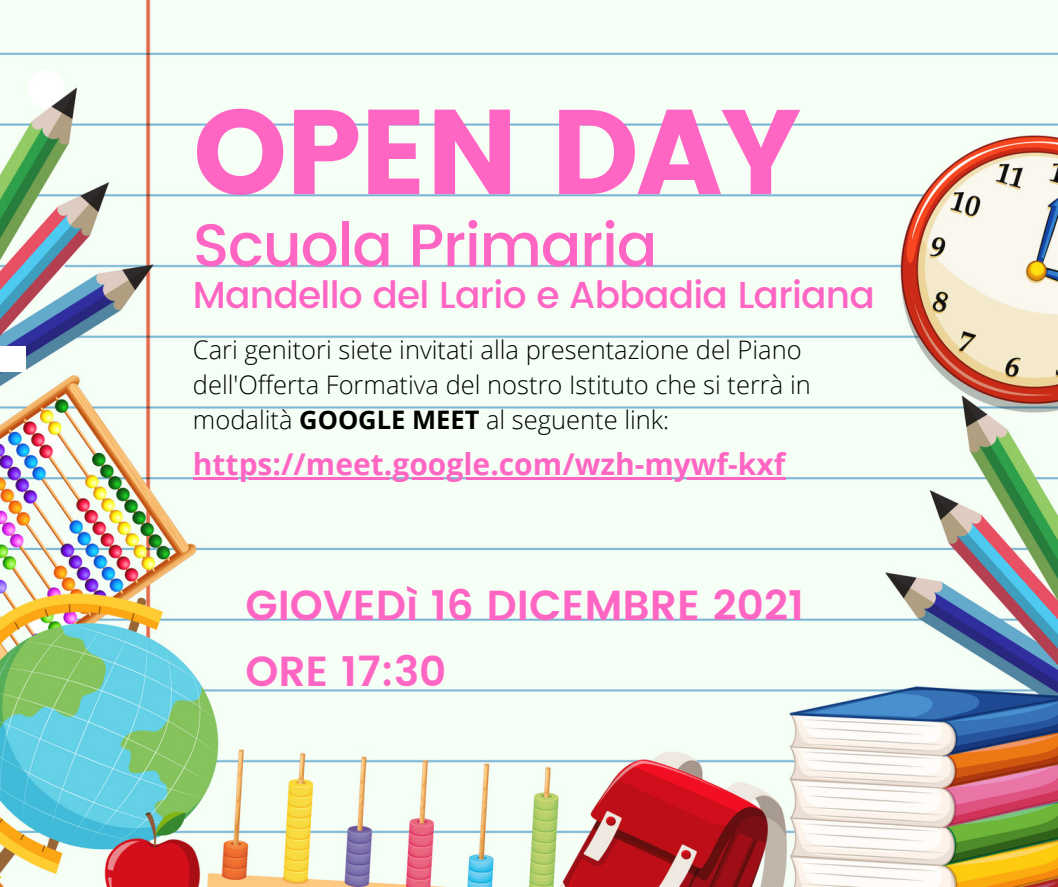
<style>
.page{position:relative;width:1058px;height:887px;background:#fff}
.page>*{position:absolute;margin:0;border:0;box-sizing:border-box;transform-origin:0 0}
.t1{font:120px "Poppins";letter-spacing:-.02em;color:#ff66c4}
.t2{font:500 60px "Poppins";letter-spacing:-.02em;color:#ff66c4}
.t3{font:600 42px "Poppins";color:#ff66c4}
.t4{font:500 37.5px "Poppins";letter-spacing:-.02em;color:#ff66c4}
.t5{font:700 30px "Open Sans";color:#ff66c4}
.t6{font:300 25.5px "Open Sans";color:#000}
.s1{font-weight:700}
</style>
<div class="page">
<img style="left:0;top:0;width:1057px;height:886px">
<div style="left:0;top:345px;width:26px;height:26px;background:#fff"></div>
<hr style="left:193px;top:477px;width:592px;height:3px;background:#ff66c4">
<p class="t1" style="left:193px;top:82px;width:610px">OPEN DAY</p>
<p class="t2" style="left:193px;top:210px;width:466px">Scuola Primaria</p>
<p class="t4" style="left:193px;top:273px;width:683px">Mandello del Lario e Abbadia Lariana</p>
<p class="t6" style="left:193px;top:331px;width:610px">Cari genitori siete invitati alla presentazione del Piano</p>
<p class="t6" style="left:193px;top:366px;width:619px">dell'Offerta Formativa del nostro Istituto che si terrà in</p>
<p class="t6" style="left:193px;top:401px;width:478px">modalità <span class="s1">GOOGLE MEET</span> al seguente link:</p>
<p class="t5" style="left:193px;top:443px;width:594px">https://meet.google.com/wzh-mywf-kxf</p>
<p class="t3" style="left:245px;top:580px;width:560px">GIOVEDì 16 DICEMBRE 2021</p>
<p class="t3" style="left:245px;top:647px;width:202px">ORE 17:30</p>
</div>
